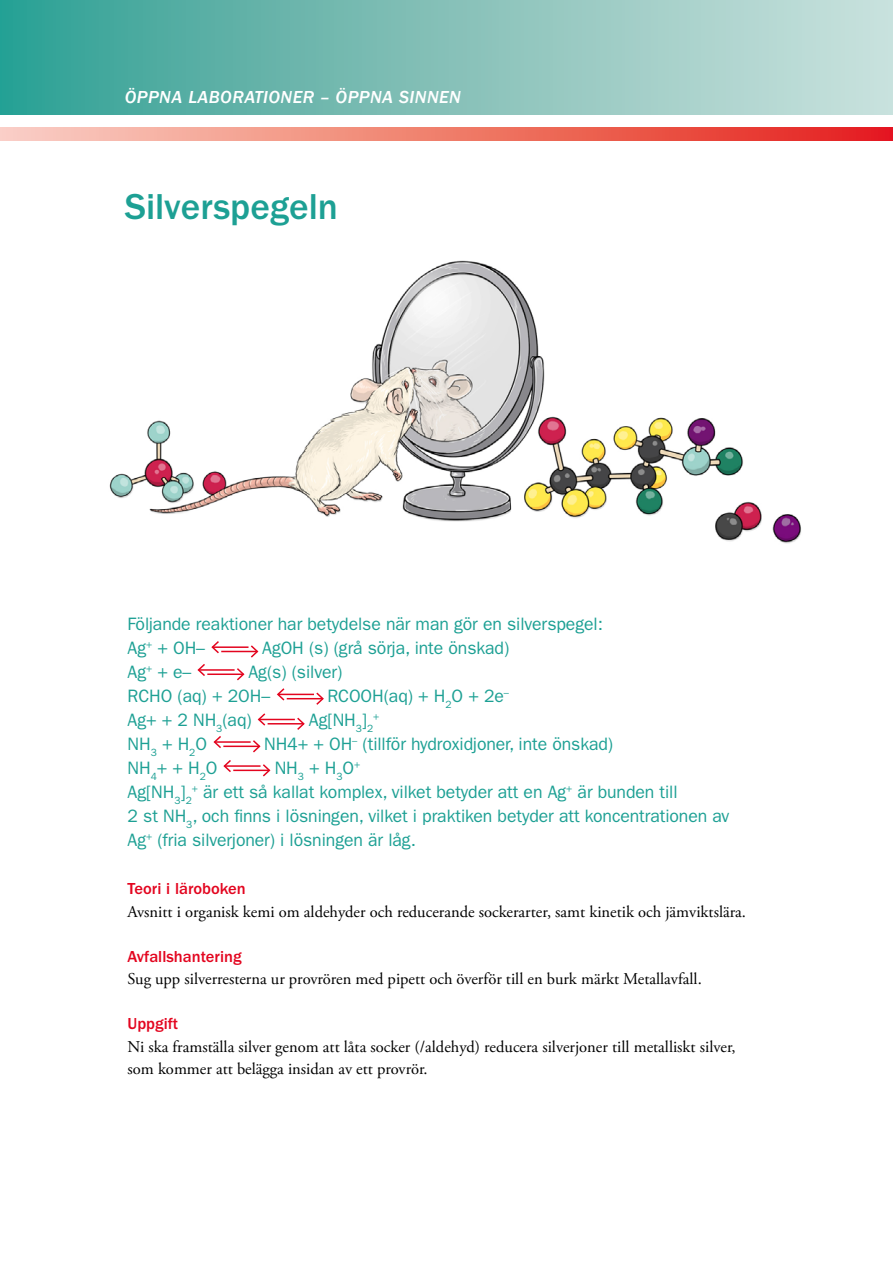
<style>
.page{position:relative;width:893px;height:1263px;background:#fff}
.page>*{position:absolute;margin:0;border:0;box-sizing:border-box;transform-origin:0 0}
.t1{font:500 37.35px "ITC Franklin Gothic Std";color:#1da094}
.t2{font:18px/24px "ITC Franklin Gothic Std";letter-spacing:-.005em;color:#1da094}
.t3{font:18px "ITC Franklin Gothic Std Med It";letter-spacing:.025em;color:#fff}
.t4{font:16.5px/22.5px "Adobe Garamond Pro";color:#000}
.t5{font:500 16.5px "ITC Franklin Gothic Std";color:#e3051f}
.t6{font:10.5px "ITC Franklin Gothic Std";color:#1da094}
</style>
<div class="page">
<div style="left:0;top:0;width:893px;height:114px;background:linear-gradient(to right,#33a094,#cfe2dd)"></div>
<svg style="left:0;top:128px;width:893px;height:12px;background:#ef7a6d"></svg>
<img style="left:109px;top:260px;width:692px;height:284px">
<hr style="left:278px;top:694px;width:36px;height:1px;background:#e3051f">
<svg style="left:277px;top:688px;width:9px;height:13px"></svg>
<hr style="left:287px;top:698px;width:36px;height:1px;background:#e3051f">
<svg style="left:315px;top:692px;width:9px;height:13px"></svg>
<hr style="left:259px;top:719px;width:36px;height:1px;background:#e3051f">
<svg style="left:257px;top:713px;width:10px;height:13px"></svg>
<hr style="left:268px;top:723px;width:36px;height:1px;background:#e3051f">
<svg style="left:296px;top:717px;width:9px;height:13px"></svg>
<hr style="left:215px;top:741px;width:36px;height:2px;background:#e3051f">
<svg style="left:213px;top:736px;width:10px;height:12px"></svg>
<hr style="left:223px;top:745px;width:36px;height:2px;background:#e3051f">
<svg style="left:251px;top:740px;width:10px;height:13px"></svg>
<hr style="left:224px;top:765px;width:37px;height:2px;background:#e3051f">
<svg style="left:223px;top:760px;width:10px;height:12px"></svg>
<hr style="left:233px;top:770px;width:36px;height:1px;background:#e3051f">
<svg style="left:261px;top:764px;width:10px;height:13px"></svg>
<hr style="left:212px;top:646px;width:37px;height:2px;background:#e3051f">
<svg style="left:211px;top:641px;width:10px;height:13px"></svg>
<hr style="left:221px;top:651px;width:36px;height:1px;background:#e3051f">
<svg style="left:249px;top:645px;width:10px;height:13px"></svg>
<hr style="left:199px;top:669px;width:36px;height:2px;background:#e3051f">
<svg style="left:197px;top:664px;width:10px;height:12px"></svg>
<hr style="left:207px;top:673px;width:36px;height:2px;background:#e3051f">
<svg style="left:235px;top:668px;width:10px;height:13px"></svg>
<h1 class="t3" style="left:125px;top:87px;width:338px">ÖPPNA LABORATIONER – ÖPPNA SINNEN</h1>
<h2 class="t1" style="left:125px;top:186px;width:215px">Silverspegeln</h2>
<p class="t2" style="left:128px;top:612px;width:477px">Följande reaktioner har betydelse när man gör en silverspegel:<br>Ag<sup>+</sup> + OH–</p>
<p class="t2" style="left:262px;top:636px;width:249px">AgOH (s) (grå sörja, inte önskad)</p>
<p class="t2" style="left:128px;top:660px;width:65px">Ag<sup>+</sup> + e–</p>
<p class="t2" style="left:128px;top:660px;width:216px;text-indent:121px">Ag(s) (silver)<br>RCHO (aq) + 2OH–</p>
<p class="t2" style="left:327px;top:684px;width:183px">RCOOH(aq) + H O + 2e<sup>–</sup></p>
<p class="t6" style="left:445px;top:698px;width:8px">2</p>
<p class="t2" style="left:128px;top:708px;width:126px">Ag+ + 2 NH<sub>3</sub>(aq)</p>
<p class="t2" style="left:309px;top:708px;width:72px">Ag[NH<sub>3</sub>] <sup>+</sup></p>
<p class="t6" style="left:367px;top:722px;width:8px">2</p>
<p class="t2" style="left:264px;top:732px;width:351px">NH4+ + OH (tillför hydroxidjoner, inte önskad)</p>
<p class="t2" style="left:128px;top:732px;width:81px">NH<sub>3</sub> + H<sub>2</sub>O</p>
<p class="t6" style="left:352px;top:734px;width:7px">–</p>
<p class="t2" style="left:128px;top:756px;width:91px">NH<sub>4</sub>+ + H<sub>2</sub>O</p>
<p class="t2" style="left:275px;top:756px;width:87px">NH<sub>3</sub> + H<sub>3</sub>O<sup>+</sup></p>
<p class="t2" style="left:128px;top:780px;width:72px">Ag[NH <sup>+</sup></p>
<p class="t6" style="left:566px;top:782px;width:8px">+</p>
<p class="t2" style="left:128px;top:780px;width:603px;text-indent:47px"><sub>3</sub>]<sub>2</sub> är ett så kallat komplex, vilket betyder att en Ag är bunden till<br>2 st NH<sub>3</sub>, och finns i lösningen, vilket i praktiken betyder att koncentrationen av<br>Ag<sup>+</sup> (fria silverjoner) i lösningen är låg.</p>
<h3 class="t5" style="left:128px;top:879px;width:120px">Teori i läroboken</h3>
<p class="t4" style="left:128px;top:901px;width:620px">Avsnitt i organisk kemi om aldehyder och reducerande sockerarter, samt kinetik och jämviktslära.</p>
<h3 class="t5" style="left:128px;top:947px;width:116px">Avfallshantering</h3>
<p class="t4" style="left:128px;top:968px;width:576px">Sug upp silverresterna ur provrören med pipett och överför till en burk märkt Metallavfall.</p>
<h3 class="t5" style="left:128px;top:1014px;width:52px">Uppgift</h3>
<p class="t4" style="left:128px;top:1036px;width:610px">Ni ska framställa silver genom att låta socker (/aldehyd) reducera silverjoner till metalliskt silver, som kommer att belägga insidan av ett provrör.</p>
</div>
